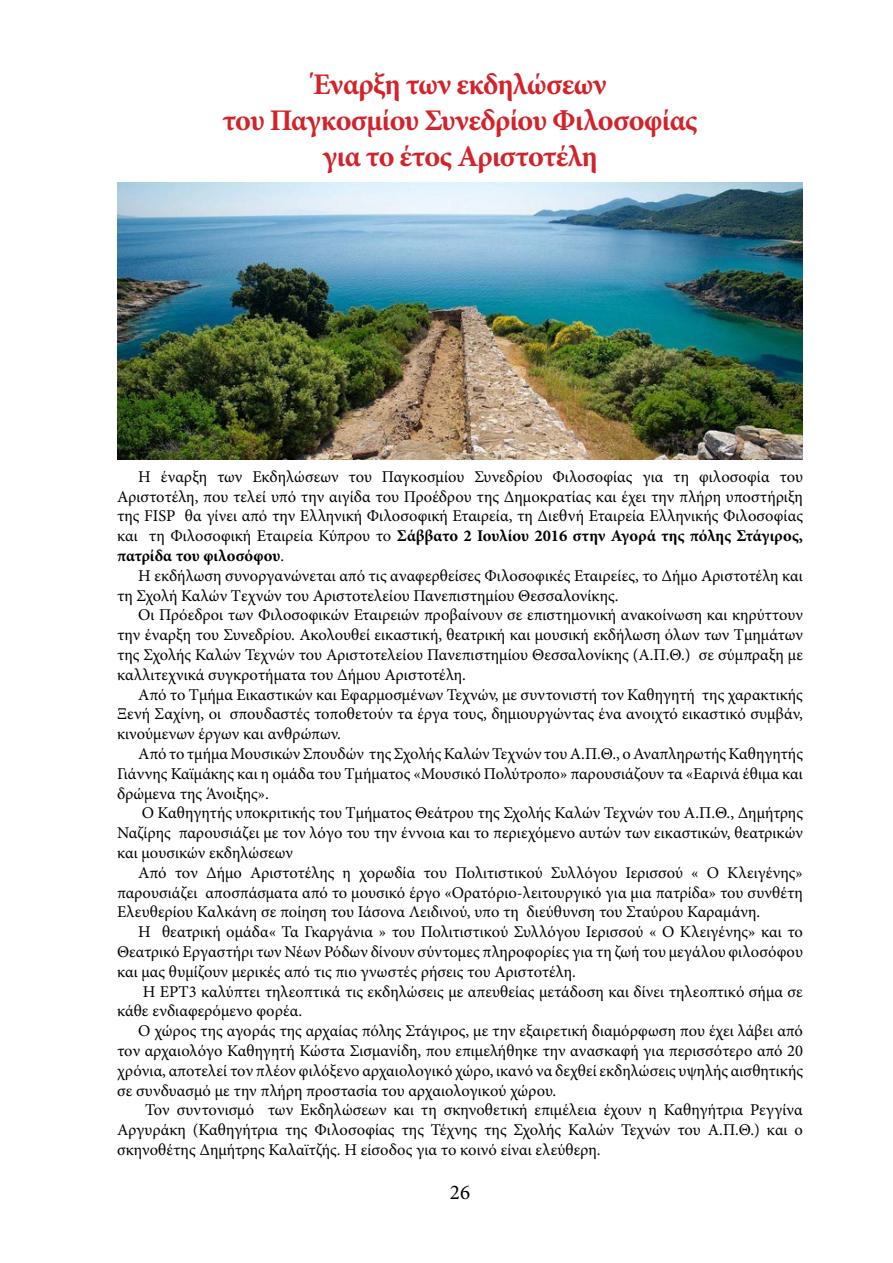
<style>
.page{position:relative;width:893px;height:1263px;background:#fff}
.page>*{position:absolute;margin:0;border:0;box-sizing:border-box;transform-origin:0 0}
.t1{font:700 30px/36px "Minion Pro";letter-spacing:-.025em;color:#d2232a;text-align:center}
.t2{font:21px "Minion Pro";color:#000}
.t3{font:16.5px/19.8px "Minion Pro";color:#000;text-align:justify}
.s1{font-weight:700}
</style>
<div class="page">
<img style="left:117px;top:182px;width:686px;height:277px">
<h1 class="t1" style="left:222px;top:66px;width:477px">Έναρξη των εκδηλώσεων<br>του Παγκοσμίου Συνεδρίου Φιλοσοφίας για το έτος Αριστοτέλη</h1>
<p class="t3" style="left:117px;top:467px;width:687px;text-indent:21px">Η έναρξη των Εκδηλώσεων του Παγκοσμίου Συνεδρίου Φιλοσοφίας για τη φιλοσοφία του Αριστοτέλη, που τελεί υπό την αιγίδα του Προέδρου της Δημοκρατίας και έχει την πλήρη υποστήριξη της FISP θα γίνει από την Ελληνική Φιλοσοφική Εταιρεία, τη Διεθνή Εταιρεία Ελληνικής Φιλοσοφίας και τη Φιλοσοφική Εταιρεία Κύπρου το <span class="s1">Σάββατο 2 Ιουλίου 2016 στην Αγορά της πόλης Στάγιρος, πατρίδα του φιλοσόφου</span>.</p>
<p class="t3" style="left:117px;top:566px;width:687px;text-indent:21px">Η εκδήλωση συνοργανώνεται από τις αναφερθείσες Φιλοσοφικές Εταιρείες, το Δήμο Αριστοτέλη και τη Σχολή Καλών Tεχνών του Αριστοτελείου Πανεπιστημίου Θεσσαλονίκης.</p>
<p class="t3" style="left:117px;top:605px;width:687px;text-indent:21px">Οι Πρόεδροι των Φιλοσοφικών Εταιρειών προβαίνουν σε επιστημονική ανακοίνωση και κηρύττουν την έναρξη του Συνεδρίου. Ακολουθεί εικαστική, θεατρική και μουσική εκδήλωση όλων των Τμημάτων της Σχολής Καλών Τεχνών του Αριστοτελείου Πανεπιστημίου Θεσσαλονίκης (Α.Π.Θ.) σε σύμπραξη με καλλιτεχνικά συγκροτήματα του Δήμου Αριστοτέλη.</p>
<p class="t3" style="left:117px;top:684px;width:687px;text-indent:21px">Από το Τμήμα Εικαστικών και Εφαρμοσμένων Τεχνών, με συντονιστή τον Καθηγητή της χαρακτικής Ξενή Σαχίνη, οι σπουδαστές τοποθετούν τα έργα τους, δημιουργώντας ένα ανοιχτό εικαστικό συμβάν, κινούμενων έργων και ανθρώπων.</p>
<p class="t3" style="left:117px;top:744px;width:687px;text-indent:21px">Από το τμήμα Μουσικών Σπουδών της Σχολής Καλών Τεχνών του Α.Π.Θ., ο Αναπληρωτής Καθηγητής Γιάννης Καϊμάκης και η ομάδα του Τμήματος «Μουσικό Πολύτροπο» παρουσιάζουν τα «Εαρινά έθιμα και δρώμενα της Άνοιξης».</p>
<p class="t3" style="left:117px;top:803px;width:687px;text-indent:25px">Ο Καθηγητής υποκριτικής του Τμήματος Θεάτρου της Σχολής Καλών Τεχνών του Α.Π.Θ., Δημήτρης Ναζίρης παρουσιάζει με τον λόγο του την έννοια και το περιεχόμενο αυτών των εικαστικών, θεατρικών και μουσικών εκδηλώσεων</p>
<p class="t3" style="left:117px;top:863px;width:687px;text-indent:21px">Από τον Δήμο Αριστοτέλης η χορωδία του Πολιτιστικού Συλλόγου Ιερισσού « Ο Κλειγένης» παρουσιάζει αποσπάσματα από το μουσικό έργο «Ορατόριο-λειτουργικό για μια πατρίδα» του συνθέτη Ελευθερίου Καλκάνη σε ποίηση του Ιάσονα Λειδινού, υπο τη διεύθυνση του Σταύρου Καραμάνη.</p>
<p class="t3" style="left:117px;top:922px;width:687px;text-indent:21px">Η θεατρική ομάδα« Τα Γκαργάνια » του Πολιτιστικού Συλλόγου Ιερισσού « Ο Κλειγένης» και το Θεατρικό Εργαστήρι των Νέων Ρόδων δίνουν σύντομες πληροφορίες για τη ζωή του μεγάλου φιλοσόφου και μας θυμίζουν μερικές από τις πιο γνωστές ρήσεις του Αριστοτέλη.</p>
<p class="t3" style="left:117px;top:981px;width:687px;text-indent:26px">Η ΕΡΤ3 καλύπτει τηλεοπτικά τις εκδηλώσεις με απευθείας μετάδοση και δίνει τηλεοπτικό σήμα σε κάθε ενδιαφερόμενο φορέα.</p>
<p class="t3" style="left:117px;top:1021px;width:687px;text-indent:21px">Ο χώρος της αγοράς της αρχαίας πόλης Στάγιρος, με την εξαιρετική διαμόρφωση που έχει λάβει από τον αρχαιολόγο Καθηγητή Κώστα Σισμανίδη, που επιμελήθηκε την ανασκαφή για περισσότερο από 20 χρόνια, αποτελεί τον πλέον φιλόξενο αρχαιολογικό χώρο, ικανό να δεχθεί εκδηλώσεις υψηλής αισθητικής σε συνδυασμό με την πλήρη προστασία του αρχαιολογικού χώρου.</p>
<p class="t3" style="left:117px;top:1100px;width:687px;text-indent:28px">Τον συντονισμό των Εκδηλώσεων και τη σκηνοθετική επιμέλεια έχουν η Καθηγήτρια Ρεγγίνα Αργυράκη (Καθηγήτρια της Φιλοσοφίας της Τέχνης της Σχολής Καλών Τεχνών του Α.Π.Θ.) και ο σκηνοθέτης Δημήτρης Καλαϊτζής. Η είσοδος για το κοινό είναι ελεύθερη.</p>
<p class="t2" style="left:450px;top:1178px;width:22px">26</p>
</div>
